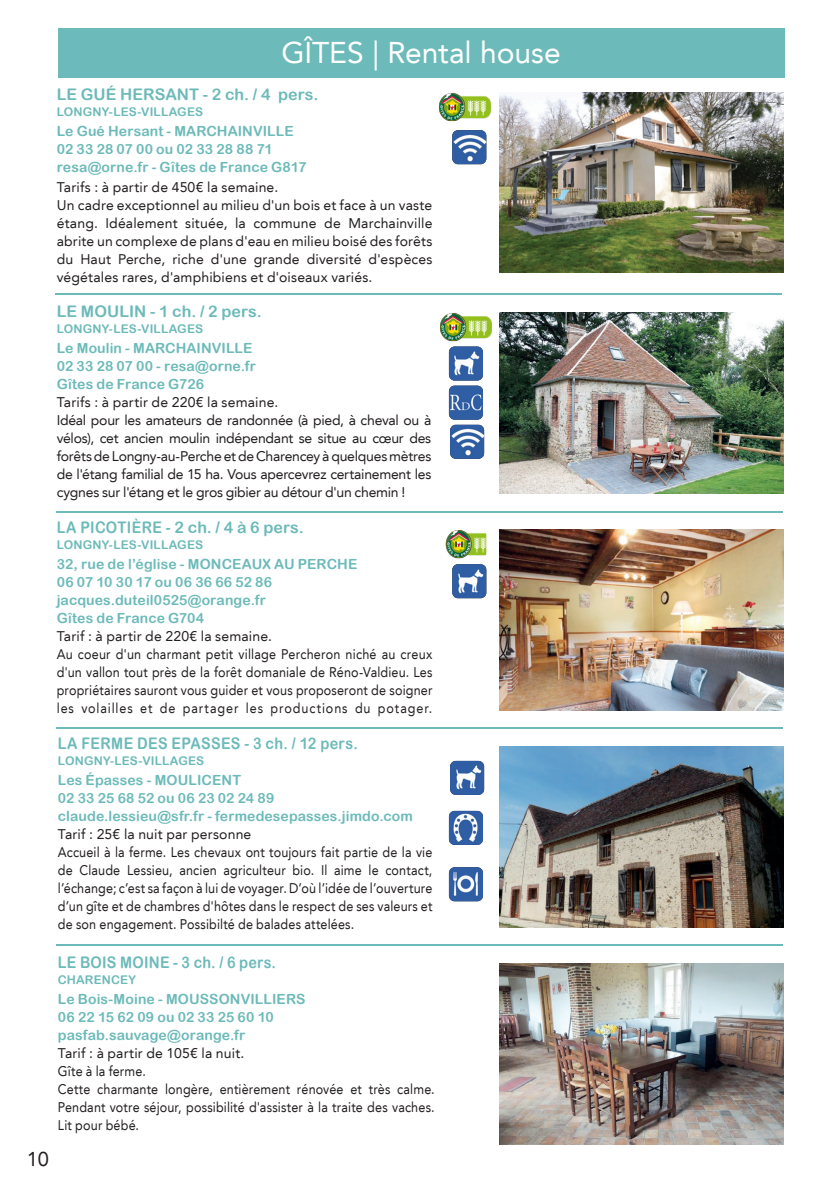
<style>
.page{position:relative;width:840px;height:1191px;background:#fff}
.page>*{position:absolute;margin:0;border:0;box-sizing:border-box;transform-origin:0 0}
.t1{font:30px "Avenir LT";letter-spacing:-.005em;color:#fff}
.t2{font:20px "Avenir LT";color:#231f20}
.Texte_Hébergements{font:16px "Arial Rounded MT Bold";letter-spacing:.01em;color:#6cbab9;scale:.9 1}
.Texte_Hébergements-2{font:16px "Arial Rounded MT Bold";letter-spacing:.01em;color:#6cbab9}
.Texte_Hébergements-3{font:14px/18px "Avenir LT";letter-spacing:.01em;color:#231f20;text-align:justify}
.Texte_Hébergements-4{font:14px/18px "Avenir LT";letter-spacing:.01em;color:#231f20;text-align:justify;scale:.9 1}
.t3{font:14px "Arial Rounded MT Bold";letter-spacing:.005em;color:#6cbab9}
.Texte_Hébergements-5{font:12px "Arial Rounded MT Bold";letter-spacing:.015em;color:#6cbab9}
</style>
<div class="page">
<img style="left:499px;top:92px;width:283px;height:181px">
<img style="left:499px;top:312px;width:283px;height:181px">
<img style="left:499px;top:529px;width:283px;height:181px">
<img style="left:499px;top:746px;width:283px;height:181px">
<img style="left:499px;top:964px;width:283px;height:180px">
<hr style="left:56px;top:293px;width:725px;height:2px;background:#6cbab9">
<hr style="left:57px;top:727px;width:725px;height:1px;background:#6cbab9">
<hr style="left:57px;top:944px;width:725px;height:2px;background:#6cbab9">
<div style="left:58px;top:28px;width:725px;height:50px;background:#6cbab9"></div>
<img style="left:448px;top:346px;width:34px;height:34px">
<img style="left:448px;top:385px;width:34px;height:35px">
<img style="left:445px;top:530px;width:41px;height:28px">
<img style="left:439px;top:93px;width:52px;height:28px">
<img style="left:440px;top:313px;width:52px;height:28px">
<img style="left:452px;top:564px;width:34px;height:34px">
<img style="left:448px;top:867px;width:34px;height:34px">
<img style="left:450px;top:761px;width:34px;height:34px">
<img style="left:448px;top:811px;width:34px;height:34px">
<img style="left:450px;top:425px;width:34px;height:34px">
<img style="left:452px;top:130px;width:34px;height:34px">
<hr style="left:57px;top:511px;width:725px;height:1px;background:#6cbab9">
<p class="t1" style="left:281px;top:35px;width:280px">GÎTES | Rental house</p>
<p class="Texte_Hébergements-2" style="left:57px;top:85px;width:263px">LE GUÉ HERSANT - 2 ch. / 4 pers.</p>
<p class="Texte_Hébergements-5" style="left:57px;top:105px;width:148px">LONGNY-LES-VILLAGES</p>
<p class="t3" style="left:57px;top:123px;width:238px">Le Gué Hersant - MARCHAINVILLE</p>
<p class="t3" style="left:57px;top:141px;width:217px">02 33 28 07 00 ou 02 33 28 88 71</p>
<p class="t3" style="left:57px;top:159px;width:251px">resa@orne.fr - Gîtes de France G817</p>
<p class="Texte_Hébergements-3" style="left:57px;top:179px;width:223px">Tarifs : à partir de 450€ la semaine.</p>
<p class="Texte_Hébergements-3" style="left:57px;top:197px;width:377px">Un cadre exceptionnel au milieu d'un bois et face à un vaste étang. Idéalement située, la commune de Marchainville abrite un complexe de plans d'eau en milieu boisé des forêts du Haut Perche, riche d'une grande diversité d'espèces végétales rares, d'amphibiens et d'oiseaux variés.</p>
<p class="Texte_Hébergements-2" style="left:57px;top:301px;width:206px">LE MOULIN - 1 ch. / 2 pers.</p>
<p class="Texte_Hébergements-5" style="left:57px;top:321px;width:148px">LONGNY-LES-VILLAGES</p>
<p class="t3" style="left:57px;top:339px;width:197px">Le Moulin - MARCHAINVILLE</p>
<p class="t3" style="left:57px;top:357px;width:201px">02 33 28 07 00 - resa@orne.fr</p>
<p class="t3" style="left:57px;top:375px;width:149px">Gîtes de France G726</p>
<p class="Texte_Hébergements-3" style="left:57px;top:393px;width:223px">Tarifs : à partir de 220€ la semaine.</p>
<p class="Texte_Hébergements-3" style="left:57px;top:411px;width:376px">Idéal pour les amateurs de randonnée (à pied, à cheval ou à vélos), cet ancien moulin indépendant se situe au cœur des forêts de Longny-au-Perche et de Charencey à quelques mètres de l'étang familial de 15 ha. Vous apercevrez certainement les cygnes sur l'étang et le gros gibier au détour d'un chemin !</p>
<p class="Texte_Hébergements" style="left:57px;top:518px;width:276px">LA PICOTIÈRE - 2 ch. / 4 à 6 pers.</p>
<p class="Texte_Hébergements-5" style="left:57px;top:538px;width:148px">LONGNY-LES-VILLAGES</p>
<p class="t3" style="left:57px;top:556px;width:302px">32, rue de l’église - MONCEAUX AU PERCHE</p>
<p class="t3" style="left:57px;top:574px;width:217px">06 07 10 30 17 ou 06 36 66 52 86</p>
<p class="t3" style="left:57px;top:592px;width:210px">jacques.duteil0525@orange.fr</p>
<p class="t3" style="left:57px;top:610px;width:149px">Gîtes de France G704</p>
<p class="Texte_Hébergements-3" style="left:57px;top:627px;width:216px">Tarif : à partir de 220€ la semaine.</p>
<p class="Texte_Hébergements-4" style="left:57px;top:645px;width:419px">Au coeur d'un charmant petit village Percheron niché au creux d'un vallon tout près de la forêt domaniale de Réno-Valdieu. Les propriétaires sauront vous guider et vous proposeront de soigner les volailles et de partager les productions du potager.</p>
<h2 class="t2" style="left:27px;top:1147px;width:24px">10</h2>
<p class="Texte_Hébergements" style="left:58px;top:734px;width:335px">LA FERME DES EPASSES - 3 ch. / 12 pers.</p>
<p class="Texte_Hébergements-5" style="left:58px;top:753px;width:148px">LONGNY-LES-VILLAGES</p>
<p class="t3" style="left:58px;top:771px;width:185px">Les Épasses - MOULICENT</p>
<p class="t3" style="left:58px;top:789px;width:218px">02 33 25 68 52 ou 06 23 02 24 89</p>
<p class="t3" style="left:58px;top:807px;width:356px">claude.lessieu@sfr.fr - fermedesepasses.jimdo.com</p>
<p class="Texte_Hébergements-3" style="left:58px;top:825px;width:195px">Tarif : 25€ la nuit par personne</p>
<p class="Texte_Hébergements-4" style="left:58px;top:843px;width:417px">Accueil à la ferme. Les chevaux ont toujours fait partie de la vie de Claude Lessieu, ancien agriculteur bio. Il aime le contact, l’échange; c’est sa façon à lui de voyager. D’où l’idée de l’ouverture d’un gîte et de chambres d'hôtes dans le respect de ses valeurs et de son engagement. Possibilté de balades attelées.</p>
<p class="Texte_Hébergements" style="left:58px;top:952px;width:244px">LE BOIS MOINE - 3 ch. / 6 pers.</p>
<p class="Texte_Hébergements-5" style="left:58px;top:972px;width:80px">CHARENCEY</p>
<p class="t3" style="left:58px;top:990px;width:249px">Le Bois-Moine - MOUSSONVILLIERS</p>
<p class="t3" style="left:58px;top:1008px;width:217px">06 22 15 62 09 ou 02 33 25 60 10</p>
<p class="t3" style="left:58px;top:1026px;width:189px">pasfab.sauvage@orange.fr</p>
<p class="Texte_Hébergements-3" style="left:58px;top:1044px;width:188px">Tarif : à partir de 105€ la nuit.</p>
<p class="Texte_Hébergements-4" style="left:58px;top:1062px;width:99px">Gîte à la ferme.</p>
<p class="Texte_Hébergements-4" style="left:58px;top:1080px;width:420px">Cette charmante longère, entièrement rénovée et très calme.<br>Pendant votre séjour, possibilité d'assister à la traite des vaches.<br>Lit pour bébé.</p>
</div>
